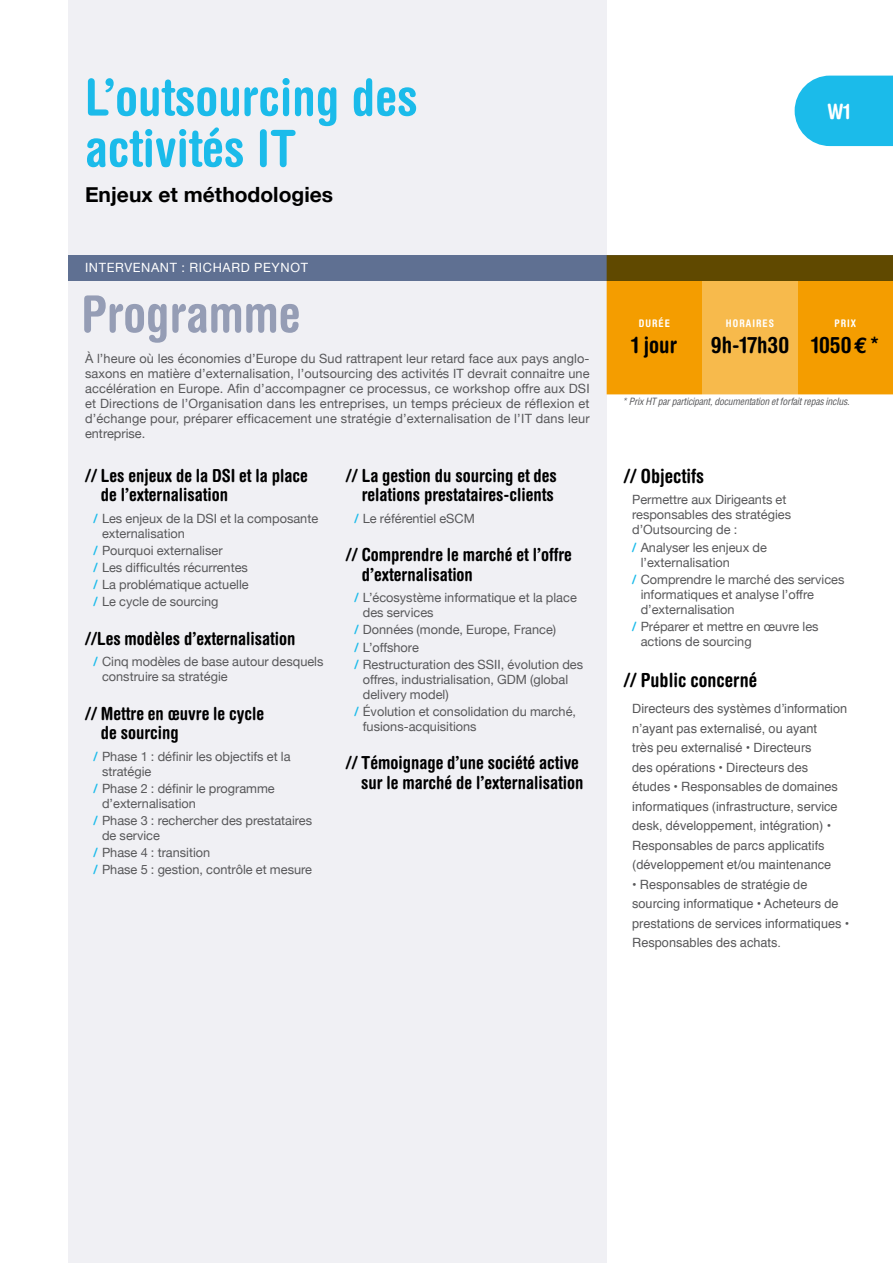
<style>
.page{position:relative;width:893px;height:1263px;background:#fff}
.page>*{position:absolute;margin:0;border:0;box-sizing:border-box;transform-origin:0 0}
.t1{font:700 condensed 51px/51px "Helvetica Rounded";color:#1bbbea}
.t2{font:700 condensed 51px "Helvetica Rounded";color:#959db5}
.t3{font:700 condensed 22.5px "Helvetica Rounded";color:#000}
.t4{font:700 21px "Helvetica Neue";color:#000}
.t5{font:700 condensed 21px "Helvetica Rounded";color:#fff}
.t6{font:700 condensed 19.5px "Helvetica Rounded";color:#000}
.t7{font:700 condensed 18px/19.5px "Helvetica Rounded";color:#000}
.t8{font:12.75px/15px "Helvetica Neue";color:#58585a}
.t9{font:12.75px/19.5px "Helvetica";color:#58585a}
.t10{font:12.75px "Helvetica Neue";letter-spacing:.05em;color:#fff}
.t11{font:700 condensed 10.5px "Helvetica Rounded";color:#fff}
.t12{font:italic condensed 9.75px "Helvetica";letter-spacing:-.02em;color:#58585a}
.s1{font-family:"Helvetica Rounded";font-weight:700;font-stretch:condensed;color:#1bbbea}
.s2{font-family:"Euro Mono";font-stretch:normal}
</style>
<div class="page">
<div style="left:68px;top:0;width:539px;height:1263px;background:#f0f0f4"></div>
<svg style="left:795px;top:76px;width:98px;height:70px;background:#2bbfeb"></svg>
<div style="left:607px;top:281px;width:286px;height:113px;background:#f49d00"></div>
<svg style="left:68px;top:255px;width:825px;height:26px;background:#5f625f"></svg>
<div style="left:702px;top:281px;width:96px;height:113px;background:#f7ba4c"></div>
<h1 class="t1" style="left:85px;top:71px;width:334px">L’outsourcing des activités it</h1>
<h3 class="t4" style="left:85px;top:181px;width:250px">Enjeux et méthodologies</h3>
<p class="t10" style="left:85px;top:260px;width:180px">I ntervenant : Richard PEYNOT</p>
<h1 class="t2" style="left:81px;top:283px;width:221px">Programme</h1>
<p class="t8" style="left:85px;top:351px;width:506px">À l’heure où les économies d’Europe du Sud rattrapent leur retard face aux pays anglo&shy;saxons en matière d’externalisation, l’outsourcing des activités IT devrait connaitre une accélération en Europe. Afin d’accompagner ce processus, ce workshop offre aux DSI et Directions de l’Organisation dans les entreprises, un temps précieux de réflexion et d’échange pour, préparer efficacement une stratégie d’externalisation de l’IT dans leur entreprise.</p>
<h3 class="t7" style="left:101px;top:465px;width:208px;text-indent:-16px">// Les enjeux de la DSI et la place de l’externalisation</h3>
<p class="t8" style="left:102px;top:511px;width:218px;text-indent:-9px"><span class="s1">/</span> Les enjeux de la DSI et la composante externalisation</p>
<p class="t8" style="left:94px;top:542px;width:157px;line-height:17.1px"><span class="s1">/</span> Pourquoi externaliser<br><span class="s1">/</span> Les difficultés récurrentes <span class="s1">/</span> La problématique actuelle <span class="s1">/</span> Le cycle de sourcing</p>
<h3 class="t7" style="left:85px;top:628px;width:212px">//Les modèles d’externalisation</h3>
<p class="t8" style="left:102px;top:654px;width:223px;text-indent:-9px"><span class="s1">/</span> Cinq modèles de base autour desquels construire sa stratégie</p>
<h3 class="t7" style="left:101px;top:703px;width:165px;text-indent:-16px">// Mettre en œuvre le cycle de sourcing</h3>
<p class="t8" style="left:102px;top:749px;width:190px;text-indent:-9px"><span class="s1">/</span> Phase 1 : définir les objectifs et la stratégie</p>
<p class="t8" style="left:102px;top:781px;width:174px;text-indent:-9px"><span class="s1">/</span> Phase 2 : définir le programme d’externalisation</p>
<p class="t8" style="left:102px;top:813px;width:212px;text-indent:-9px"><span class="s1">/</span> Phase 3 : rechercher des prestataires de service</p>
<p class="t8" style="left:94px;top:844px;width:220px;line-height:17.1px"><span class="s1">/</span> Phase 4 : transition<br><span class="s1">/</span> Phase 5 : gestion, contrôle et mesure</p>
<h3 class="t7" style="left:346px;top:465px;width:213px;text-align:right">// La gestion du sourcing et des relations prestataires-clients</h3>
<p class="t8" style="left:354px;top:511px;width:102px"><span class="s1">/</span> Le référentiel eSCM</p>
<h3 class="t7" style="left:362px;top:545px;width:212px;text-indent:-16px">// Comprendre le marché et l’offre d’externalisation</h3>
<p class="t8" style="left:363px;top:590px;width:215px;text-indent:-9px"><span class="s1">/</span> L’écosystème informatique et la place des services</p>
<p class="t8" style="left:354px;top:621px;width:203px;line-height:17.1px"><span class="s1">/</span> Données (monde, Europe, France) <span class="s1">/</span> L’offshore<br><span class="s1">/</span> Restructuration des SSII</p>
<p class="t8" style="left:363px;top:656px;width:222px;text-indent:138px">, évolution des offres, industrialisation, GDM (global delivery model)</p>
<p class="t8" style="left:363px;top:703px;width:215px;text-indent:-9px"><span class="s1">/</span> Évolution et consolidation du marché, fusions-acquisitions</p>
<h3 class="t7" style="left:346px;top:753px;width:239px;text-align:right">// Témoignage d’une société active sur le marché de l’externalisation</h3>
<h3 class="t5" style="left:827px;top:99px;width:24px">W1</h3>
<p class="t11" style="left:639px;top:317px;width:7px">dur</p>
<p class="t11" style="left:658px;top:317px;width:12px">ée</p>
<p class="t11" style="left:726px;top:317px;width:14px">horaires</p>
<p class="t11" style="left:834px;top:317px;width:23px">pri x</p>
<h2 class="t3" style="left:711px;top:331px;width:169px">9h-17h30 1050<span class="s2">€</span>*</h2>
<h2 class="t3" style="left:631px;top:331px;width:47px">1 jour</h2>
<p class="t12" style="left:622px;top:396px;width:229px">* Prix HT par participant, documentation et forfait repas inclus.</p>
<h3 class="t6" style="left:624px;top:464px;width:82px">// Objectifs</h3>
<p class="t8" style="left:632px;top:492px;width:160px">Permettre aux Dirigeants et responsables des stratégies d’Outsourcing de :</p>
<p class="t8" style="left:641px;top:539px;width:128px;text-indent:-9px"><span class="s1">/</span> Analyser les enjeux de l’externalisation</p>
<p class="t8" style="left:641px;top:571px;width:205px;text-indent:-9px"><span class="s1">/</span> Comprendre le marché des services informatiques et analyse l’offre d’externalisation</p>
<p class="t8" style="left:641px;top:619px;width:179px;text-indent:-9px"><span class="s1">/</span> Préparer et mettre en œuvre les actions de sourcing</p>
<h3 class="t6" style="left:624px;top:669px;width:135px">// Public concerné</h3>
<p class="t9" style="left:632px;top:699px;width:217px">Directeurs des systèmes d’information n’ayant pas externalisé, ou ayant<br>très peu externalisé • Directeurs<br>des opérations • Directeurs des études • Responsables de domaines informatiques (infrastructure, service desk, développement, intégration) • Responsables de parcs applicatifs (développement et/ou maintenance</p>
<p class="t9" style="left:632px;top:875px;width:219px">• Responsables de stratégie de sourcing informatique • Acheteurs de prestations de services informatiques • Responsables des achats.</p>
</div>
